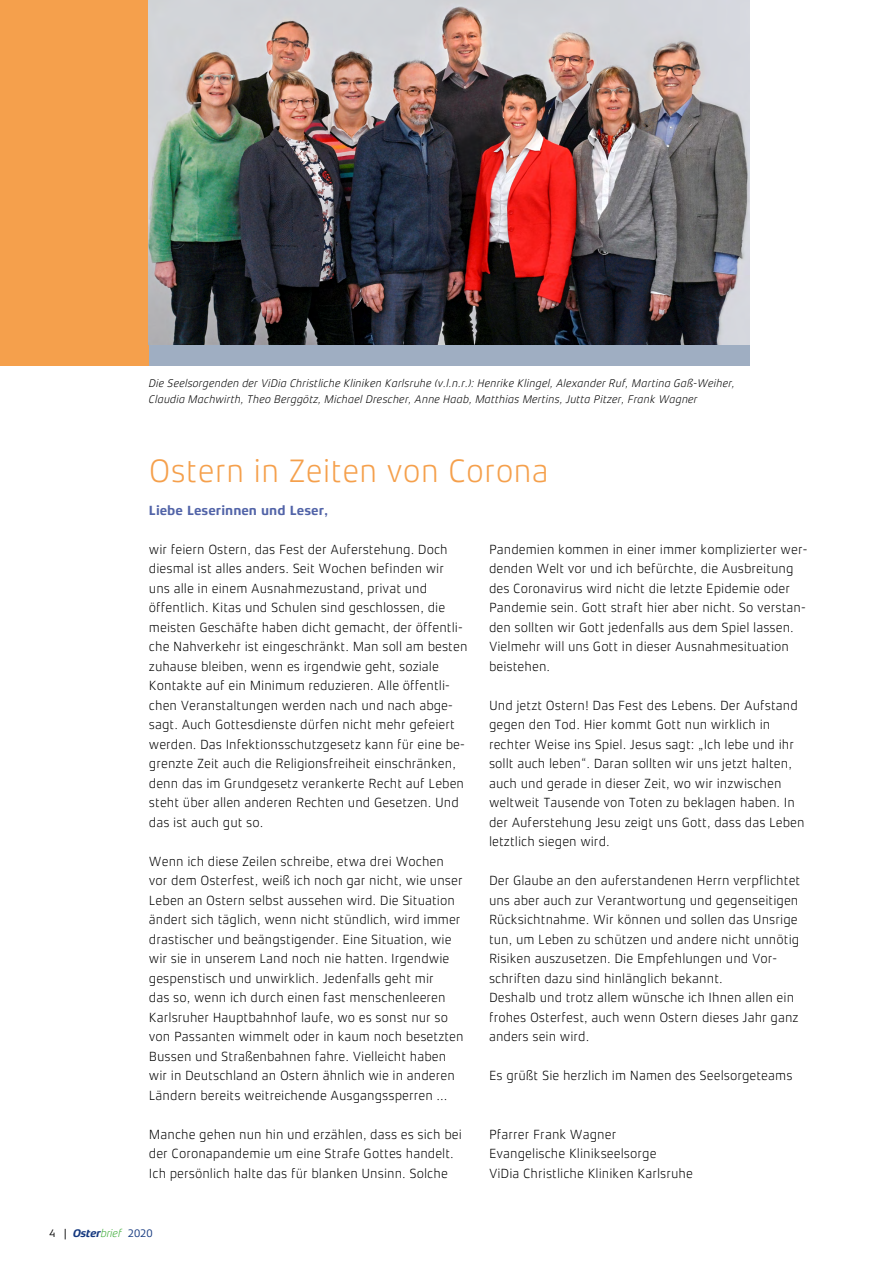
<style>
.page{position:relative;width:893px;height:1263px;background:#fff}
.page>*{position:absolute;margin:0;border:0;box-sizing:border-box;transform-origin:0 0}
.t1{font:300 33px "Xenois Sans Pro";color:#f5a04c}
.t2{font:300 13.5px/19.5px "Xenois Sans Pro";color:#000}
.t3{font:700 13.5px "Xenois Sans Pro";color:#5264a8}
.t4{font:italic 300 11.25px/16.5px "Xenois Sans Pro";color:#000}
.t5{font:italic 700 11.25px "Xenois Sans Pro";letter-spacing:-.025em;color:#14387f}
.s1{font-weight:400;font-style:normal;color:#000}
.s2{font-weight:300;color:#3aaa35}
.s3{font-weight:400;font-style:normal}
</style>
<div class="page">
<div style="left:149px;top:344px;width:600px;height:21px;background:#9faec2"></div>
<div style="left:0;top:0;width:149px;height:365px;background:#f5a04c"></div>
<img style="left:149px;top:0;width:600px;height:344px">
<p class="t4" style="left:149px;top:375px;width:588px">Die Seelsorgenden der ViDia Christliche Kliniken Karlsruhe (v.l.n.r.): Henrike Klingel, Alexander Ruf, Martina Gaß-Weiher,<br>Claudia Machwirth, Theo Berggötz, Michael Drescher, Anne Haab, Matthias Mertins, Jutta Pitzer, Frank Wagner</p>
<h1 class="t1" style="left:149px;top:452px;width:402px">Ostern in Zeiten von Corona</h1>
<p class="t3" style="left:149px;top:503px;width:181px">Liebe Leserinnen und Leser,</p>
<p class="t2" style="left:149px;top:539px;width:320px">wir feiern Ostern, das Fest der Auferstehung. Doch diesmal ist alles anders. Seit Wochen befinden wir uns alle in einem Ausnahmezustand, privat und öffentlich. Kitas und Schulen sind geschlossen, die meisten Geschäfte haben dicht gemacht, der öffentli&shy;che Nahverkehr ist eingeschränkt. Man soll am besten zuhause bleiben, wenn es irgendwie geht, soziale Kontakte auf ein Minimum reduzieren. Alle öffentli&shy;chen Veranstaltungen werden nach und nach abge&shy;sagt. Auch Gottesdienste dürfen nicht mehr gefeiert werden. Das Infektionsschutzgesetz kann für eine be&shy;grenzte Zeit auch die Religionsfreiheit einschränken, denn das im Grundgesetz verankerte Recht auf Leben steht über allen anderen Rechten und Gesetzen. Und das ist auch gut so.</p>
<p class="t2" style="left:149px;top:851px;width:316px">Wenn ich diese Zeilen schreibe, etwa drei Wochen vor dem Osterfest, weiß ich noch gar nicht, wie unser Leben an Ostern selbst aussehen wird. Die Situation ändert sich täglich, wenn nicht stündlich, wird immer drastischer und beängstigender. Eine Situation, wie wir sie in unserem Land noch nie hatten. Irgendwie gespenstisch und unwirklich. Jedenfalls geht mir<br>das so, wenn ich durch einen fast menschenleeren Karlsruher Hauptbahnhof laufe, wo es sonst nur so von Passanten wimmelt oder in kaum noch besetzten Bussen und Straßenbahnen fahre. Vielleicht haben wir in Deutschland an Ostern ähnlich wie in anderen Ländern bereits weitreichende Ausgangssperren ...</p>
<p class="t2" style="left:149px;top:1124px;width:314px">Manche gehen nun hin und erzählen, dass es sich bei der Coronapandemie um eine Strafe Gottes handelt.<br>Ich persönlich halte das für blanken Unsinn. Solche</p>
<p class="t5" style="left:49px;top:1227px;width:105px"><span class="s1">4 |</span> Oster<span class="s2">brief</span> <span class="s3">2020</span></p>
<p class="t2" style="left:489px;top:539px;width:320px">Pandemien kommen in einer immer komplizierter wer&shy;denden Welt vor und ich befürchte, die Ausbreitung des Coronavirus wird nicht die letzte Epidemie oder Pandemie sein. Gott straft hier aber nicht. So verstan&shy;den sollten wir Gott jedenfalls aus dem Spiel lassen.<br>Vielmehr will uns Gott in dieser Ausnahmesituation beistehen.</p>
<p class="t2" style="left:489px;top:695px;width:317px">Und jetzt Ostern! Das Fest des Lebens. Der Aufstand gegen den Tod. Hier kommt Gott nun wirklich in rechter Weise ins Spiel. Jesus sagt: „Ich lebe und ihr sollt auch leben“. Daran sollten wir uns jetzt halten, auch und gerade in dieser Zeit, wo wir inzwischen weltweit Tausende von Toten zu beklagen haben. In der Auferstehung Jesu zeigt uns Gott, dass das Leben letztlich siegen wird.</p>
<p class="t2" style="left:489px;top:871px;width:313px">Der Glaube an den auferstandenen Herrn verpflichtet uns aber auch zur Verantwortung und gegenseitigen Rücksichtnahme. Wir können und sollen das Unsrige tun, um Leben zu schützen und andere nicht unnötig Risiken auszusetzen. Die Empfehlungen und Vor&shy;schriften dazu sind hinlänglich bekannt.<br>Deshalb und trotz allem wünsche ich Ihnen allen ein frohes Osterfest, auch wenn Ostern dieses Jahr ganz anders sein wird.</p>
<p class="t2" style="left:489px;top:1066px;width:305px">Es grüßt Sie herzlich im Namen des Seelsorgeteams</p>
<p class="t2" style="left:489px;top:1124px;width:206px">Pfarrer Frank Wagner<br>Evangelische Klinikseelsorge<br>ViDia Christliche Kliniken Karlsruhe</p>
</div>
